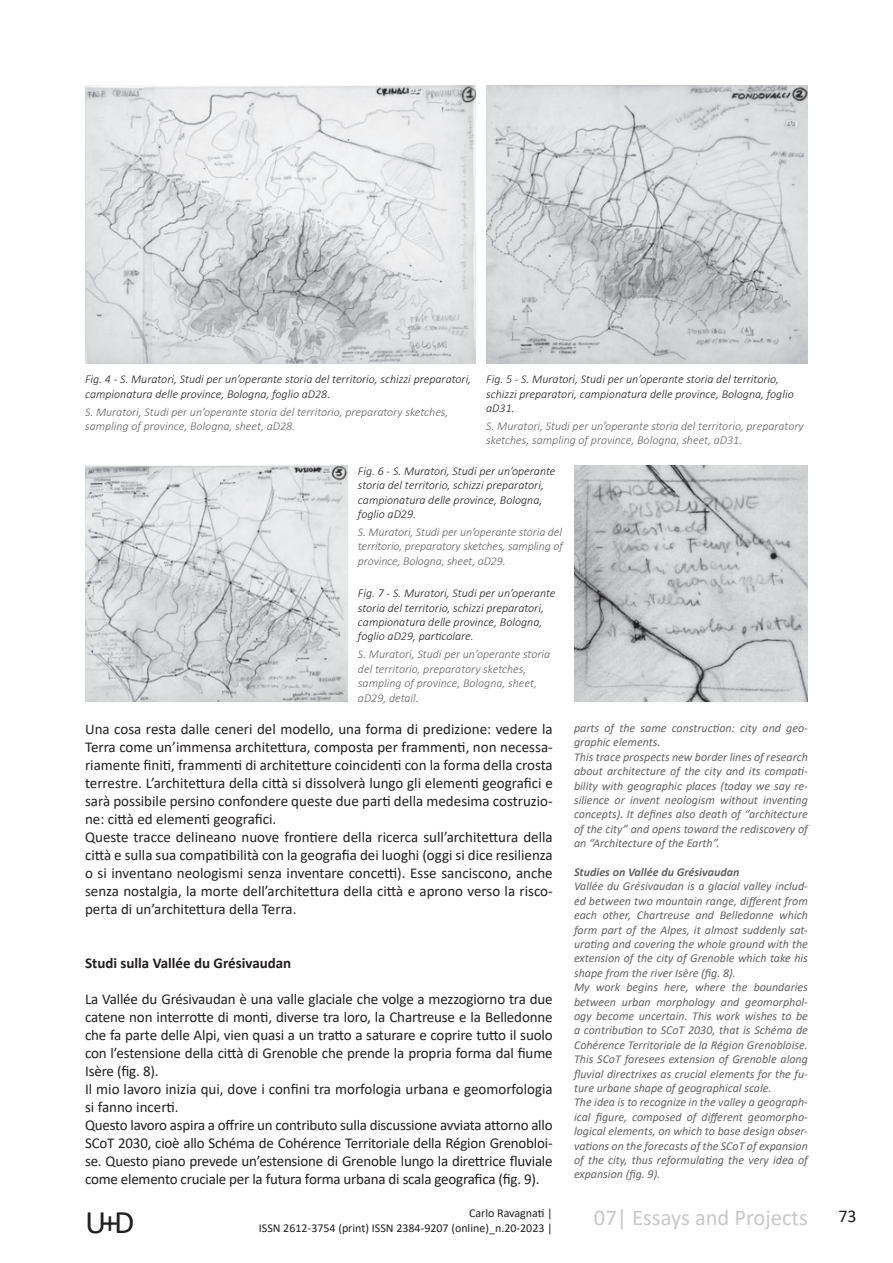
<style>
.page{position:relative;width:893px;height:1263px;background:#fff}
.page>*{position:absolute;margin:0;border:0;box-sizing:border-box;transform-origin:0 0}
.t1{font:33px "Calibri";color:#231f20}
.t2{font:22.5px "Calibri";color:#c7c8ca}
.t3{font:18px "Calibri";color:#231f20}
.t4{font:15px/18px "Calibri";letter-spacing:-.01em;color:#231f20}
.t5{font:700 15px "Calibri";color:#231f20}
.t6{font:italic 12px/14.4px "Calibri";color:#636366}
.t7{font:italic 300 12px/14.4px "Calibri";color:#231f20}
.t8{font:italic 300 12px/14.4px "Calibri";color:#636366}
.t9{font:12px "Calibri";color:#231f20}
.t10{font:italic 700 12px "Calibri";color:#636366}
</style>
<div class="page">
<img style="left:85px;top:85px;width:391px;height:279px">
<img style="left:486px;top:85px;width:322px;height:279px">
<img style="left:85px;top:466px;width:262px;height:236px">
<img style="left:574px;top:466px;width:234px;height:236px">
<p class="t7" style="left:85px;top:372px;width:388px">Fig. 4 - S. Muratori, Studi per un’operante storia del territorio, schizzi preparatori, campionatura delle province, Bologna, foglio aD28.</p>
<p class="t8" style="left:85px;top:404px;width:365px">S. Muratori, Studi per un’operante storia del territorio, preparatory sketches, sampling of province, Bologna, sheet, aD28.</p>
<p class="t7" style="left:486px;top:372px;width:309px">Fig. 5 - S. Muratori, Studi per un’operante storia del territorio, schizzi preparatori, campionatura delle province, Bologna, foglio aD31.</p>
<p class="t8" style="left:486px;top:419px;width:319px">S. Muratori, Studi per un’operante storia del territorio, preparatory sketches, sampling of province, Bologna, sheet, aD31.</p>
<p class="t7" style="left:358px;top:463px;width:199px">Fig. 6 - S. Muratori, Studi per un’operante storia del territorio, schizzi preparatori, campionatura delle province, Bologna, foglio aD29.</p>
<p class="t8" style="left:358px;top:525px;width:206px;text-align:justify">S. Muratori, Studi per un’operante storia del territorio, preparatory sketches, sampling of province, Bologna, sheet, aD29.</p>
<p class="t7" style="left:358px;top:586px;width:199px">Fig. 7 - S. Muratori, Studi per un’operante storia del territorio, schizzi preparatori, campionatura delle province, Bologna, foglio aD29, particolare.</p>
<p class="t8" style="left:358px;top:647px;width:194px">S. Muratori, Studi per un’operante storia del territorio, preparatory sketches, sampling of province, Bologna, sheet, aD29, detail.</p>
<p class="t4" style="left:85px;top:720px;width:469px">Una cosa resta dalle ceneri del modello, una forma di predizione: vedere la Terra come un’immensa architettura, composta per frammenti, non necessa&shy;riamente finiti, frammenti di architetture coincidenti con la forma della crosta terrestre. L’architettura della città si dissolverà lungo gli elementi geografici e sarà possibile persino confondere queste due parti della medesima costruzio&shy;ne: città ed elementi geografici.<br>Queste tracce delineano nuove frontiere della ricerca sull’architettura della città e sulla sua compatibilità con la geografia dei luoghi (oggi si dice resilienza o si inventano neologismi senza inventare concetti). Esse sanciscono, anche senza nostalgia, la morte dell’architettura della città e aprono verso la risco&shy;perta di un’architettura della Terra.</p>
<p class="t5" style="left:85px;top:952px;width:208px">Studi sulla Vallée du Grésivaudan</p>
<p class="t4" style="left:85px;top:990px;width:469px">La Vallée du Grésivaudan è una valle glaciale che volge a mezzogiorno tra due catene non interrotte di monti, diverse tra loro, la Chartreuse e la Belledonne che fa parte delle Alpi, vien quasi a un tratto a saturare e coprire tutto il suolo con l’estensione della città di Grenoble che prende la propria forma dal fiume Isère (fig. 8).<br>Il mio lavoro inizia qui, dove i confini tra morfologia urbana e geomorfologia si fanno incerti.<br>Questo lavoro aspira a offrire un contributo sulla discussione avviata attorno allo SCoT 2030, cioè allo Schéma de Cohérence Territoriale della Région Grenobloi&shy;se. Questo piano prevede un’estensione di Grenoble lungo la direttrice fluviale come elemento cruciale per la futura forma urbana di scala geografica (fig. 9).</p>
<p class="t6" style="left:574px;top:720px;width:235px">parts of the same construction: city and geo&shy;graphic elements.<br>This trace prospects new border lines of research about architecture of the city and its compati&shy;bility with geographic places (today we say re&shy;silience or invent neologism without inventing concepts). It defines also death of “architecture of the city” and opens toward the rediscovery of an “Architecture of the Earth”.</p>
<p class="t10" style="left:574px;top:863px;width:167px">Studies on Vallée du Grésivaudan</p>
<p class="t6" style="left:574px;top:879px;width:235px">Vallée du Grésivaudan is a glacial valley includ&shy;ed between two mountain range, different from each other, Chartreuse and Belledonne which form part of the Alpes, it almost suddenly sat&shy;urating and covering the whole ground with the extension of the city of Grenoble which take his shape from the river Isère (fig. 8).<br>My work begins here, where the boundaries between urban morphology and geomorphol&shy;ogy become uncertain. This work wishes to be a contribution to SCoT 2030, that is Schéma de Cohérence Territoriale de la Région Grenobloise.<br>This SCoT foresees extension of Grenoble along fluvial directrixes as crucial elements for the fu&shy;ture urbane shape of geographical scale.<br>The idea is to recognize in the valley a geograph&shy;ical figure, composed of different geomorpho&shy;logical elements, on which to base design obser&shy;vations on the forecasts of the SCoT of expansion of the city, thus reformulating the very idea of expansion (fig. 9).</p>
<p class="t9" style="left:469px;top:1205px;width:85px">Carlo Ravagnati |</p>
<p class="t3" style="left:838px;top:1203px;width:20px">73</p>
<h2 class="t2" style="left:594px;top:1202px;width:215px">07| Essays and Projects</h2>
<h1 class="t1" style="left:85px;top:1199px;width:51px">U+D</h1>
<p class="t9" style="left:259px;top:1219px;width:295px">ISSN 2612-3754 (print) ISSN 2384-9207 (online)_n.20-2023 |</p>
</div>
